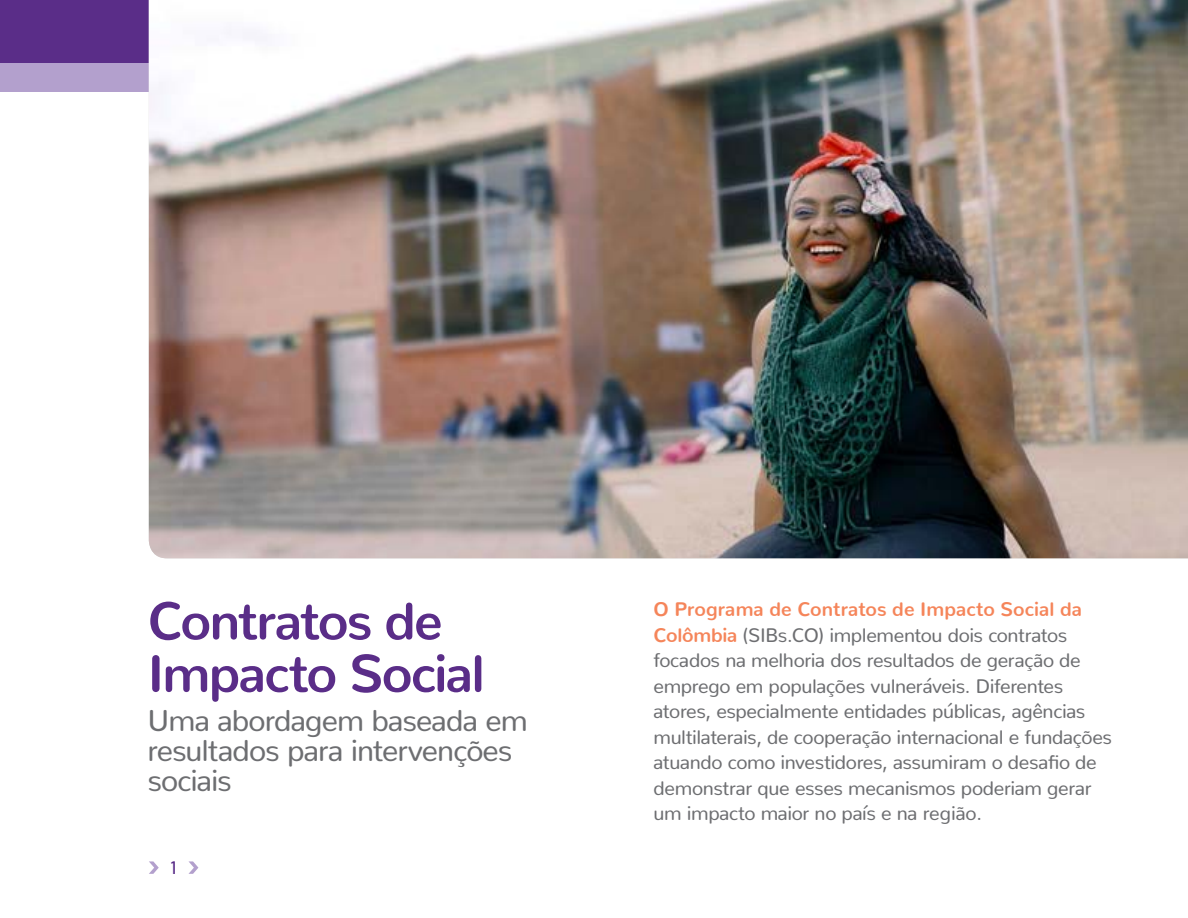
<style>
.page{position:relative;width:1188px;height:918px;background:#fff}
.page>*{position:absolute;margin:0;border:0;box-sizing:border-box;transform-origin:0 0}
.t1{font:700 52.5px/52.5px "Nunito";letter-spacing:-.035em;color:#5a2d88}
.t2{font:30px/30px "Nunito";letter-spacing:-.03em;color:#6d6e71}
.t3{font:19.5px/25.5px "Nunito";letter-spacing:-.02em;color:#6d6e71}
.t4{font:500 semi-condensed 18px "Barlow";color:#5a2d88}
.s1{font-weight:700;color:#f5855a}
</style>
<div class="page">
<svg style="left:189px;top:861px;width:9px;height:13px"></svg>
<svg style="left:149px;top:861px;width:10px;height:13px"></svg>
<div style="left:0;top:0;width:176px;height:64px;background:#5a2d88"></div>
<div style="left:0;top:64px;width:176px;height:28px;background:#b3a0cd"></div>
<img style="left:149px;top:0;width:1039px;height:558px">
<h1 class="t1" style="left:148px;top:589px;width:339px">Contratos de<br>Impacto Social</h1>
<h2 class="t2" style="left:148px;top:702px;width:382px">Uma abordagem baseada em resultados para intervenções sociais</h2>
<p class="t4" style="left:171px;top:856px;width:7px">1</p>
<p class="t3" style="left:654px;top:595px;width:460px"><span class="s1">O Programa de Contratos de Impacto Social da Colômbia</span> (SIBs.CO) implementou dois contratos focados na melhoria dos resultados de geração de emprego em populações vulneráveis. Diferentes atores, especialmente entidades públicas, agências multilaterais, de cooperação internacional e fundações atuando como investidores, assumiram o desafio de demonstrar que esses mecanismos poderiam gerar um impacto maior no país e na região.</p>
</div>
